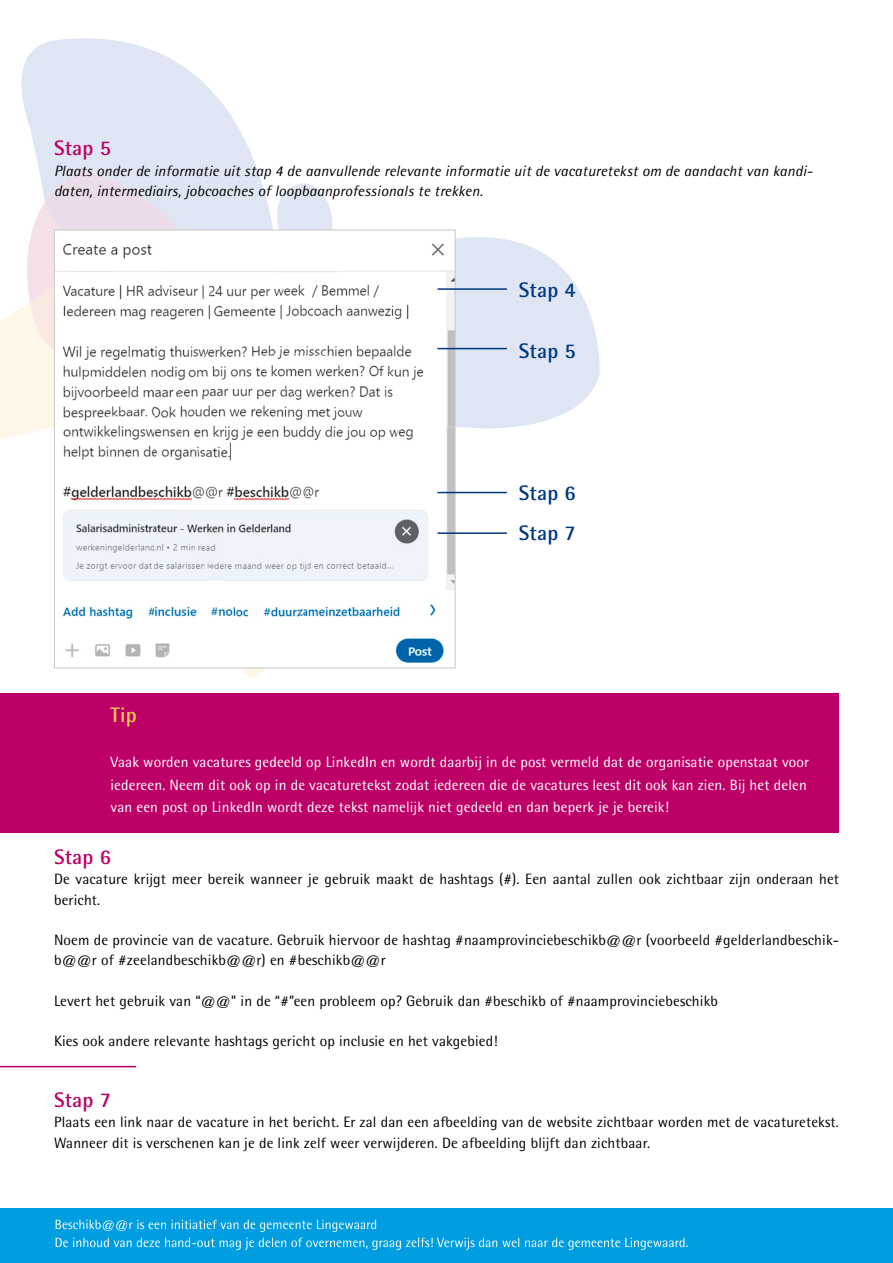
<style>
.page{position:relative;width:893px;height:1263px;background:#fff}
.page>*{position:absolute;margin:0;border:0;box-sizing:border-box;transform-origin:0 0}
.Kleine_kop_roze{font:700 21px "Rotis Semi Sans";letter-spacing:.01em;color:#003882}
.Kleine_kop_roze-2{font:700 21px "Rotis Semi Sans";letter-spacing:.01em;color:#bd0067}
.kleine_kop_geel{font:700 21px "Rotis Semi Sans";color:#fdca4f}
.platte_tekst_zwart{font:15px/20.2px "Rotis Semi Sans";letter-spacing:.01em;color:#000}
.platte_tekst_wit{font:15px/22.5px "Rotis Semi Sans";letter-spacing:.01em;color:#fff}
.italic{font:italic 15px/20.2px "Rotis Semi Sans";letter-spacing:.01em;color:#000}
</style>
<div class="page">
<div style="left:0;top:1209px;width:893px;height:54px;background:#009ee0"></div>
<svg style="left:274px;top:183px;width:60px;height:47px"></svg>
<svg style="left:455px;top:237px;width:145px;height:191px"></svg>
<svg style="left:21px;top:38px;width:252px;height:192px;fill:#dfe5f3"></svg>
<svg style="left:243px;top:668px;width:24px;height:9px"></svg>
<svg style="left:0;top:169px;width:180px;height:271px"></svg>
<div style="left:0;top:693px;width:839px;height:139px;background:#bd0067"></div>
<svg style="left:56px;top:1238px;width:632px;height:12px"></svg>
<svg style="left:56px;top:1220px;width:320px;height:12px"></svg>
<img style="left:215px;top:305px;width:31px;height:50px">
<img style="left:56px;top:428px;width:98px;height:230px">
<img style="left:315px;top:427px;width:138px;height:236px">
<img style="left:154px;top:428px;width:16px;height:230px">
<img style="left:246px;top:243px;width:207px;height:184px">
<img style="left:215px;top:243px;width:62px;height:62px">
<img style="left:166px;top:436px;width:149px;height:222px">
<img style="left:170px;top:355px;width:233px;height:120px">
<img style="left:56px;top:380px;width:123px;height:48px">
<img style="left:56px;top:232px;width:159px;height:132px">
<img style="left:179px;top:378px;width:119px;height:97px">
<img style="left:56px;top:287px;width:138px;height:93px">
<img style="left:258px;top:353px;width:154px;height:70px">
<img style="left:62px;top:232px;width:149px;height:69px">
<img style="left:54px;top:269px;width:30px;height:18px">
<hr style="left:437px;top:288px;width:70px;height:2px;background:#003882">
<hr style="left:437px;top:348px;width:70px;height:1px;background:#003882">
<hr style="left:437px;top:492px;width:70px;height:1px;background:#003882">
<hr style="left:437px;top:532px;width:70px;height:2px;background:#003882">
<hr style="left:0;top:1066px;width:136px;height:1px;background:#bd0067">
<h3 class="Kleine_kop_roze-2" style="left:54px;top:135px;width:59px">Stap 5</h3>
<p class="italic" style="left:54px;top:160px;width:760px">Plaats onder de informatie uit stap 4 de aanvullende relevante informatie uit de vacaturetekst om de aandacht van kandi&shy;daten, intermediairs, jobcoaches of loopbaanprofessionals te trekken.</p>
<h3 class="Kleine_kop_roze" style="left:519px;top:277px;width:59px">Stap 4</h3>
<h3 class="Kleine_kop_roze" style="left:519px;top:338px;width:59px">Stap 5</h3>
<h3 class="Kleine_kop_roze" style="left:519px;top:479px;width:59px">Stap 6</h3>
<h3 class="Kleine_kop_roze" style="left:519px;top:520px;width:59px">Stap 7</h3>
<h4 class="kleine_kop_geel" style="left:111px;top:702px;width:28px">Tip</h4>
<p class="platte_tekst_wit" style="left:111px;top:751px;width:700px">Vaak worden vacatures gedeeld op LinkedIn en wordt daarbij in de post vermeld dat de organisatie openstaat voor iedereen. Neem dit ook op in de vacaturetekst zodat iedereen die de vacatures leest dit ook kan zien. Bij het delen van een post op LinkedIn wordt deze tekst namelijk niet gedeeld en dan beperk je je bereik!</p>
<h3 class="Kleine_kop_roze-2" style="left:54px;top:844px;width:59px">Stap 6</h3>
<p class="platte_tekst_zwart" style="left:54px;top:869px;width:786px">De vacature krijgt meer bereik wanneer je gebruik maakt de hashtags (#). Een aantal zullen ook zichtbaar zijn onderaan het bericht.</p>
<p class="platte_tekst_zwart" style="left:54px;top:930px;width:786px">Noem de provincie van de vacature. Gebruik hiervoor de hashtag #naamprovinciebeschikb@@r (voorbeeld #gelderlandbeschik&shy;b@@r of #zeelandbeschikb@@r) en #beschikb@@r</p>
<p class="platte_tekst_zwart" style="left:54px;top:990px;width:665px">Levert het gebruik van “@@” in de “#”een probleem op? Gebruik dan #beschikb of #naamprovinciebeschikb</p>
<p class="platte_tekst_zwart" style="left:54px;top:1031px;width:445px">Kies ook andere relevante hashtags gericht op inclusie en het vakgebied!</p>
<h3 class="Kleine_kop_roze-2" style="left:54px;top:1087px;width:59px">Stap 7</h3>
<p class="platte_tekst_zwart" style="left:54px;top:1112px;width:786px">Plaats een link naar de vacature in het bericht. Er zal dan een afbeelding van de website zichtbaar worden met de vacaturetekst.<br>Wanneer dit is verschenen kan je de link zelf weer verwijderen. De afbeelding blijft dan zichtbaar.</p>
</div>
